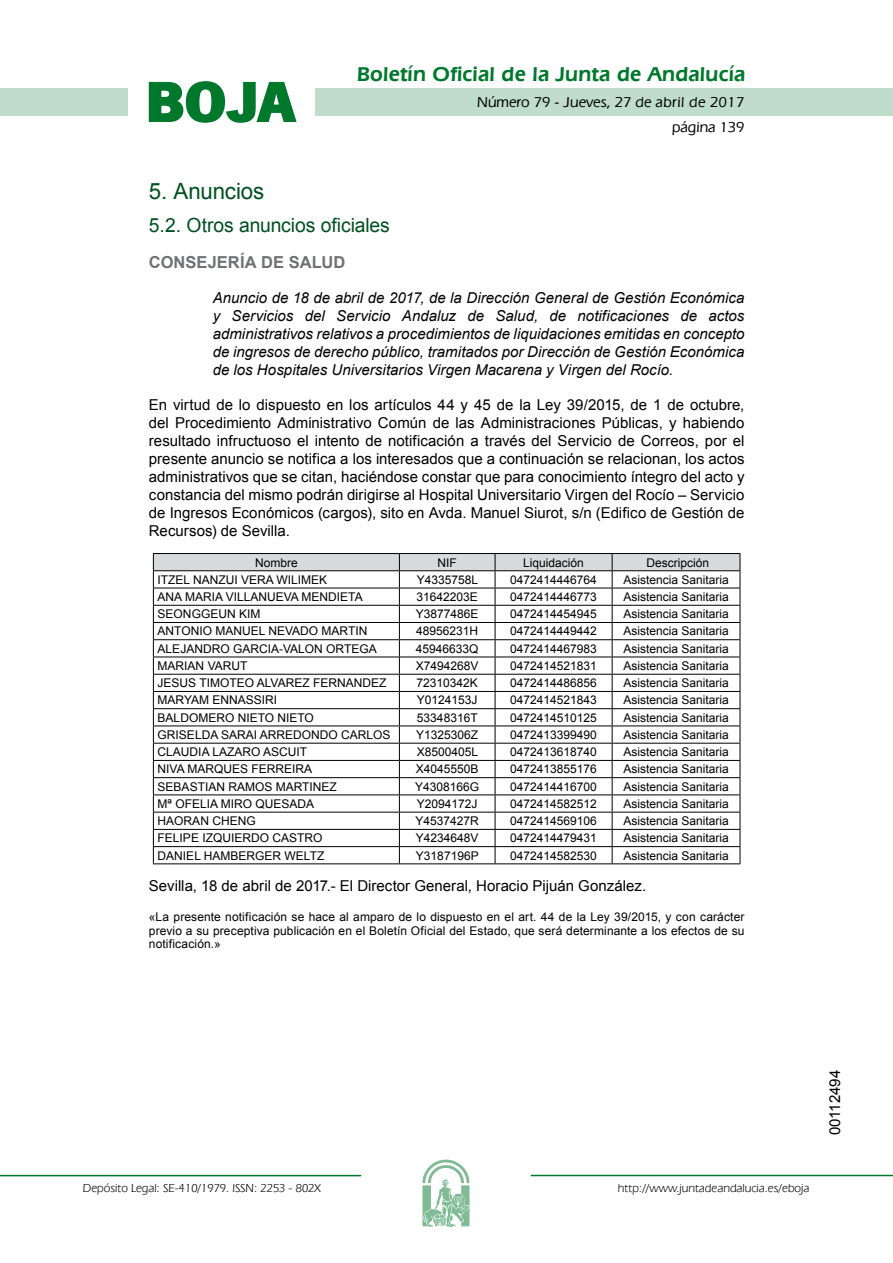
<style>
.page{position:relative;width:893px;height:1263px;background:#fff}
.page>*{position:absolute;margin:0;border:0;box-sizing:border-box;transform-origin:0 0}
.t1{font:700 57.75px "News Got T";color:#00782c;scale:1.14 1}
.t2{font:22.5px "Arial";letter-spacing:-.005em;color:#00501f}
.t3{font:600 21px "Eras IT Cby BT";letter-spacing:.01em;color:#00782c}
.t4{font:19.5px "Arial";letter-spacing:-.005em;color:#00501f}
.t5{font:700 16.5px "Arial";letter-spacing:.005em;color:#707173}
.t6{font:15px/18px "Arial";color:#000;text-align:justify}
.t7{font:italic 15px/18px "Arial";color:#000;text-align:justify}
.t8{font:500 15px/24.5px "Eras IT Cby BT";color:#000;text-align:right}
.t9{font:12px/13.5px "Arial";color:#000;text-align:justify}
.t10{font:12px "Eras IT Cby BT";color:#000}
</style>
<div class="page">
<div style="left:315px;top:88px;width:577px;height:28px;background:#bfddca"></div>
<div style="left:0;top:88px;width:128px;height:28px;background:#bfddca"></div>
<hr style="left:0;top:1175px;width:361px;height:1px;background:#00782c">
<svg style="left:422px;top:1159px;width:47px;height:68px"></svg>
<hr style="left:531px;top:1175px;width:361px;height:1px;background:#00782c">
<svg style="left:148px;top:81px;width:149px;height:42px"></svg>
<hr style="left:153px;top:553px;width:246px;height:1px;background:#000">
<hr style="left:399px;top:553px;width:96px;height:1px;background:#000">
<hr style="left:495px;top:553px;width:117px;height:1px;background:#000">
<hr style="left:612px;top:553px;width:128px;height:1px;background:#000">
<svg style="left:153px;top:554px;width:587px;height:309px"></svg>
<hr style="left:153px;top:863px;width:246px;height:1px;background:#000">
<hr style="left:399px;top:863px;width:96px;height:1px;background:#000">
<hr style="left:495px;top:863px;width:117px;height:1px;background:#000">
<hr style="left:612px;top:863px;width:128px;height:1px;background:#000">
<h1 class="t1" style="left:145px;top:68px;width:133px">BOJA</h1>
<h3 class="t3" style="left:357px;top:62px;width:390px">Boletín Oficial de la Junta de Andalucía</h3>
<p class="t8" style="left:477px;top:90px;width:269px">Número 79 - Jueves, 27 de abril de 2017 página 139</p>
<h2 class="t2" style="left:149px;top:177px;width:117px">5. Anuncios</h2>
<h3 class="t4" style="left:149px;top:212px;width:242px">5.2. Otros anuncios oficiales</h3>
<h3 class="t5" style="left:149px;top:251px;width:198px">CONSEJERÍA DE SALUD</h3>
<p class="t7" style="left:213px;top:289px;width:533px">Anuncio de 18 de abril de 2017, de la Dirección General de Gestión Económica y Servicios del Servicio Andaluz de Salud, de notificaciones de actos administrativos relativos a procedimientos de liquidaciones emitidas en concepto de ingresos de derecho público, tramitados por Dirección de Gestión Económica de los Hospitales Universitarios Virgen Macarena y Virgen del Rocío.</p>
<p class="t6" style="left:149px;top:396px;width:597px">En virtud de lo dispuesto en los artículos 44 y 45 de la Ley 39/2015, de 1 de octubre, del Procedimiento Administrativo Común de las Administraciones Públicas, y habiendo resultado infructuoso el intento de notificación a través del Servicio de Correos, por el presente anuncio se notifica a los interesados que a continuación se relacionan, los actos administrativos que se citan, haciéndose constar que para conocimiento íntegro del acto y constancia del mismo podrán dirigirse al Hospital Universitario Virgen del Rocío – Servicio de Ingresos Económicos (cargos), sito en Avda. Manuel Siurot, s/n (Edifico de Gestión de Recursos) de Sevilla.</p>
<p class="t9" style="left:255px;top:556px;width:44px">Nombre</p>
<p class="t9" style="left:437px;top:556px;width:21px">NIF</p>
<p class="t9" style="left:523px;top:556px;width:62px">Liquidación</p>
<p class="t9" style="left:646px;top:556px;width:64px">Descripción</p>
<p class="t9" style="left:158px;top:573px;width:171px">ITZEL NANZUI VERA WILIMEK</p>
<p class="t9" style="left:417px;top:573px;width:63px">Y4335758L</p>
<p class="t9" style="left:510px;top:573px;width:88px">0472414446764</p>
<p class="t9" style="left:623px;top:573px;width:107px">Asistencia Sanitaria</p>
<p class="t9" style="left:158px;top:590px;width:206px">ANA MARIA VILLANUEVA MENDIETA</p>
<p class="t9" style="left:416px;top:590px;width:63px">31642203E</p>
<p class="t9" style="left:510px;top:590px;width:88px">0472414446773</p>
<p class="t9" style="left:623px;top:590px;width:107px">Asistencia Sanitaria</p>
<p class="t9" style="left:158px;top:607px;width:104px">SEONGGEUN KIM</p>
<p class="t9" style="left:416px;top:607px;width:64px">Y3877486E</p>
<p class="t9" style="left:510px;top:607px;width:88px">0472414454945</p>
<p class="t9" style="left:623px;top:607px;width:107px">Asistencia Sanitaria</p>
<p class="t9" style="left:158px;top:625px;width:211px">ANTONIO MANUEL NEVADO MARTIN</p>
<p class="t9" style="left:416px;top:625px;width:64px">48956231H</p>
<p class="t9" style="left:510px;top:625px;width:88px">0472414449442</p>
<p class="t9" style="left:623px;top:625px;width:107px">Asistencia Sanitaria</p>
<p class="t9" style="left:158px;top:642px;width:220px">ALEJANDRO GARCIA-VALON ORTEGA</p>
<p class="t9" style="left:416px;top:642px;width:64px">45946633Q</p>
<p class="t9" style="left:510px;top:642px;width:88px">0472414467983</p>
<p class="t9" style="left:623px;top:642px;width:107px">Asistencia Sanitaria</p>
<p class="t9" style="left:158px;top:659px;width:91px">MARIAN VARUT</p>
<p class="t9" style="left:416px;top:659px;width:64px">X7494268V</p>
<p class="t9" style="left:510px;top:659px;width:88px">0472414521831</p>
<p class="t9" style="left:623px;top:659px;width:107px">Asistencia Sanitaria</p>
<p class="t9" style="left:158px;top:676px;width:230px">JESUS TIMOTEO ALVAREZ FERNANDEZ</p>
<p class="t9" style="left:416px;top:676px;width:63px">72310342K</p>
<p class="t9" style="left:510px;top:676px;width:88px">0472414486856</p>
<p class="t9" style="left:623px;top:676px;width:107px">Asistencia Sanitaria</p>
<p class="t9" style="left:158px;top:694px;width:121px">MARYAM ENNASSIRI</p>
<p class="t9" style="left:417px;top:694px;width:62px">Y0124153J</p>
<p class="t9" style="left:510px;top:694px;width:88px">0472414521843</p>
<p class="t9" style="left:623px;top:694px;width:107px">Asistencia Sanitaria</p>
<p class="t9" style="left:158px;top:711px;width:158px">BALDOMERO NIETO NIETO</p>
<p class="t9" style="left:417px;top:711px;width:62px">53348316T</p>
<p class="t9" style="left:510px;top:711px;width:88px">0472414510125</p>
<p class="t9" style="left:623px;top:711px;width:107px">Asistencia Sanitaria</p>
<p class="t9" style="left:158px;top:728px;width:234px">GRISELDA SARAI ARREDONDO CARLOS</p>
<p class="t9" style="left:416px;top:728px;width:64px">Y1325306Z</p>
<p class="t9" style="left:510px;top:728px;width:88px">0472413399490</p>
<p class="t9" style="left:623px;top:728px;width:107px">Asistencia Sanitaria</p>
<p class="t9" style="left:158px;top:745px;width:151px">CLAUDIA LAZARO ASCUIT</p>
<p class="t9" style="left:417px;top:745px;width:63px">X8500405L</p>
<p class="t9" style="left:510px;top:745px;width:88px">0472413618740</p>
<p class="t9" style="left:623px;top:745px;width:107px">Asistencia Sanitaria</p>
<p class="t9" style="left:158px;top:763px;width:156px">NIVA MARQUES FERREIRA</p>
<p class="t9" style="left:416px;top:763px;width:64px">X4045550B</p>
<p class="t9" style="left:510px;top:763px;width:88px">0472413855176</p>
<p class="t9" style="left:623px;top:763px;width:107px">Asistencia Sanitaria</p>
<p class="t9" style="left:158px;top:780px;width:181px">SEBASTIAN RAMOS MARTINEZ</p>
<p class="t9" style="left:415px;top:780px;width:66px">Y4308166G</p>
<p class="t9" style="left:510px;top:780px;width:88px">0472414416700</p>
<p class="t9" style="left:623px;top:780px;width:107px">Asistencia Sanitaria</p>
<p class="t9" style="left:158px;top:797px;width:158px">Mª OFELIA MIRO QUESADA</p>
<p class="t9" style="left:417px;top:797px;width:62px">Y2094172J</p>
<p class="t9" style="left:510px;top:797px;width:88px">0472414582512</p>
<p class="t9" style="left:623px;top:797px;width:107px">Asistencia Sanitaria</p>
<p class="t9" style="left:158px;top:814px;width:100px">HAORAN CHENG</p>
<p class="t9" style="left:415px;top:814px;width:65px">Y4537427R</p>
<p class="t9" style="left:510px;top:814px;width:88px">0472414569106</p>
<p class="t9" style="left:623px;top:814px;width:107px">Asistencia Sanitaria</p>
<p class="t9" style="left:158px;top:832px;width:166px">FELIPE IZQUIERDO CASTRO</p>
<p class="t9" style="left:416px;top:832px;width:64px">Y4234648V</p>
<p class="t9" style="left:510px;top:832px;width:88px">0472414479431</p>
<p class="t9" style="left:623px;top:832px;width:107px">Asistencia Sanitaria</p>
<p class="t9" style="left:158px;top:849px;width:168px">DANIEL HAMBERGER WELTZ</p>
<p class="t9" style="left:416px;top:849px;width:64px">Y3187196P</p>
<p class="t9" style="left:510px;top:849px;width:88px">0472414582530</p>
<p class="t9" style="left:623px;top:849px;width:107px">Asistencia Sanitaria</p>
<p class="t6" style="left:149px;top:877px;width:499px">Sevilla, 18 de abril de 2017.- El Director General, Horacio Pijuán González.</p>
<p class="t9" style="left:149px;top:910px;width:597px">«La presente notificación se hace al amparo de lo dispuesto en el art. 44 de la Ley 39/2015, y con carácter previo a su preceptiva publicación en el Boletín Oficial del Estado, que será determinante a los efectos de su notificación.»</p>
<p class="t10" style="left:83px;top:1181px;width:239px">Depósito Legal: SE-410/1979. ISSN: 2253 - 802X</p>
<p class="t10" style="left:618px;top:1181px;width:193px">http://www.juntadeandalucia.es/eboja</p>
<p class="t6" style="left:826px;top:1135px;width:67px;rotate:-90deg">00112494</p>
</div>
